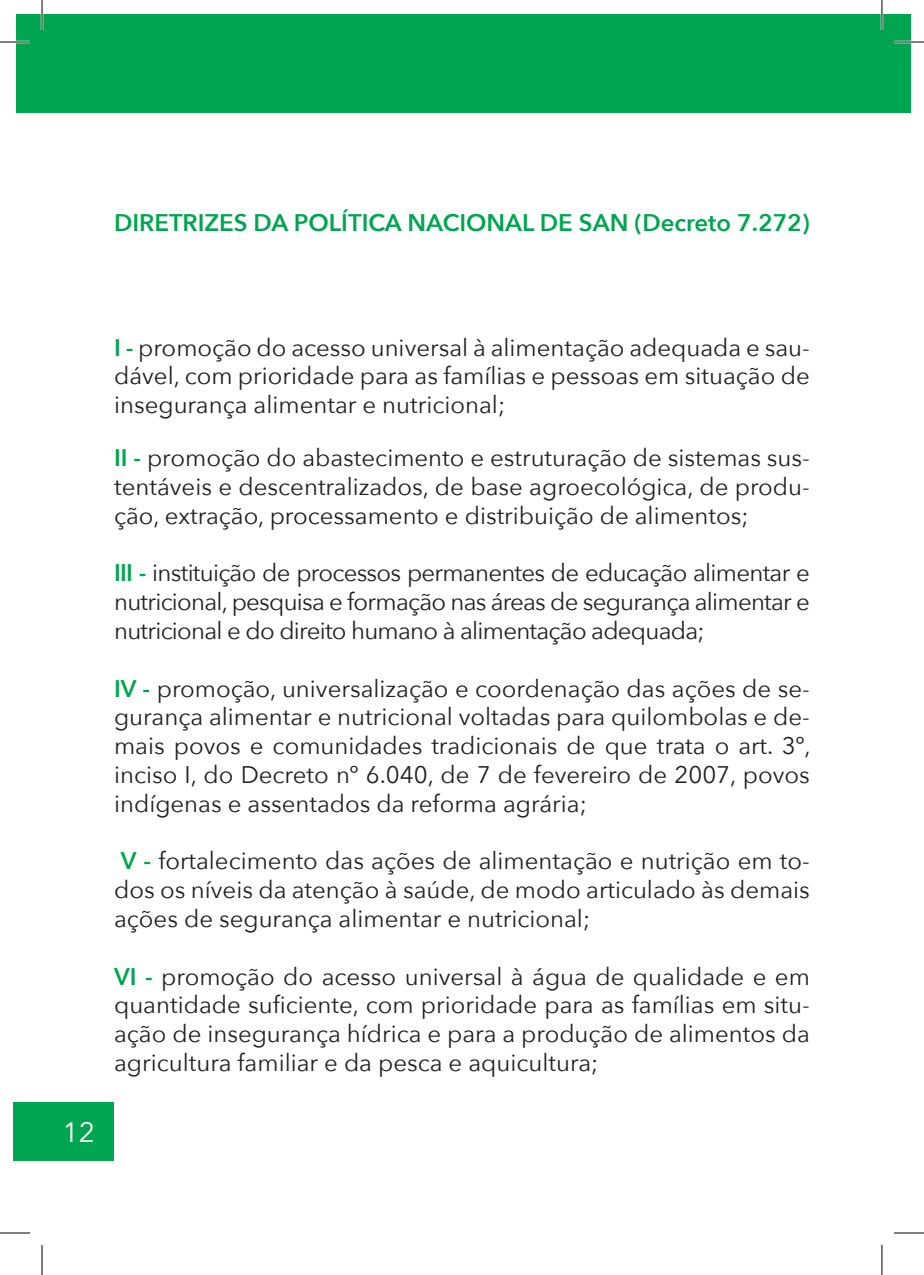
<style>
.page{position:relative;width:924px;height:1275px;background:#fff}
.page>*{position:absolute;margin:0;border:0;box-sizing:border-box;transform-origin:0 0}
.t1{font:28px "Avenir Next";color:#fff}
.t2{font:24px/28.8px "Avenir Next";color:#231f20;text-align:justify}
.t3{font:600 24px "Avenir Next";color:#00a54f}
.s1{font-weight:600;color:#00a54f}
</style>
<div class="page">
<div style="left:14px;top:1102px;width:100px;height:58px;background:#00a54f"></div>
<div style="left:16px;top:15px;width:865px;height:98px;background:#00a54f"></div>
<div style="left:881px;top:15px;width:28px;height:98px;background:#00a54f"></div>
<hr style="left:0;top:41px;width:30px;height:2px;background:#fff">
<hr style="left:893px;top:41px;width:30px;height:2px;background:#fff">
<hr style="left:41px;top:0;width:2px;height:30px;background:#fff">
<hr style="left:880px;top:0;width:2px;height:30px;background:#fff">
<hr style="left:0;top:42px;width:30px;height:1px;background:#000">
<hr style="left:893px;top:42px;width:30px;height:1px;background:#000">
<hr style="left:0;top:1232px;width:30px;height:1px;background:#000">
<hr style="left:893px;top:1232px;width:30px;height:1px;background:#000">
<hr style="left:42px;top:0;width:1px;height:30px;background:#000">
<hr style="left:42px;top:1245px;width:1px;height:30px;background:#000">
<hr style="left:881px;top:0;width:1px;height:30px;background:#000">
<hr style="left:881px;top:1245px;width:1px;height:30px;background:#000">
<p class="t3" style="left:114px;top:202px;width:697px">DIRETRIZES DA POLÍTICA NACIONAL DE SAN (Decreto 7.272)</p>
<p class="t1" style="left:63px;top:1108px;width:34px">12</p>
<p class="t2" style="left:114px;top:332px;width:697px"><span class="s1">I -</span> promoção do acesso universal à alimentação adequada e sau&shy;dável, com prioridade para as famílias e pessoas em situação de insegurança alimentar e nutricional;</p>
<p class="t2" style="left:114px;top:442px;width:697px"><span class="s1">II -</span> promoção do abastecimento e estruturação de sistemas sus&shy;tentáveis e descentralizados, de base agroecológica, de produ&shy;ção, extração, processamento e distribuição de alimentos;</p>
<p class="t2" style="left:114px;top:557px;width:697px"><span class="s1">III -</span> instituição de processos permanentes de educação alimentar e nutricional, pesquisa e formação nas áreas de segurança alimentar e nutricional e do direito humano à alimentação adequada;</p>
<p class="t2" style="left:114px;top:673px;width:697px"><span class="s1">IV -</span> promoção, universalização e coordenação das ações de se&shy;gurança alimentar e nutricional voltadas para quilombolas e de&shy;mais povos e comunidades tradicionais de que trata o art. 3º, inciso I, do Decreto nº 6.040, de 7 de fevereiro de 2007, povos indígenas e assentados da reforma agrária;</p>
<p class="t2" style="left:114px;top:845px;width:697px"><span class="s1">V -</span> fortalecimento das ações de alimentação e nutrição em to&shy;dos os níveis da atenção à saúde, de modo articulado às demais ações de segurança alimentar e nutricional;</p>
<p class="t2" style="left:114px;top:961px;width:697px"><span class="s1">VI -</span> promoção do acesso universal à água de qualidade e em quantidade suficiente, com prioridade para as famílias em situ&shy;ação de insegurança hídrica e para a produção de alimentos da agricultura familiar e da pesca e aquicultura;</p>
</div>
